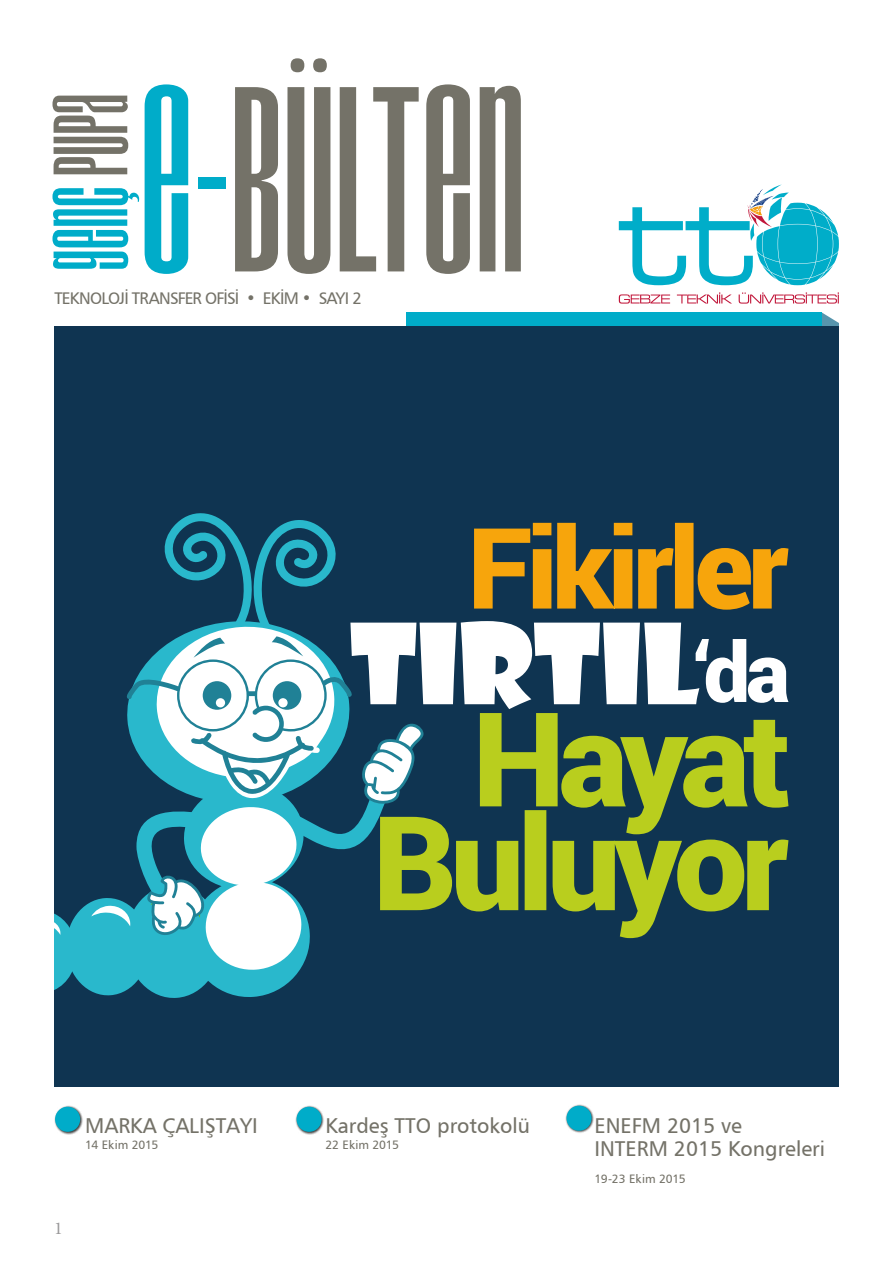
<style>
.page{position:relative;width:893px;height:1263px;background:#fff}
.page>*{position:absolute;margin:0;border:0;box-sizing:border-box;transform-origin:0 0}
.t1{font:225px "Droid";letter-spacing:-.015em;color:#747268}
.t2{font:90px "Droid";letter-spacing:-.01em;color:#00acc9}
.t3{font:21px/22.5px "Humanist 777 BT Roman B";color:#747268}
.t4{font:18px "Minion Pro";color:#9a999a}
.t5{font:16.5px "Humanist 777 BT Roman B";letter-spacing:-.05em;color:#747268}
.t6{font:12px "Humanist 777 BT Roman B";letter-spacing:-.005em;color:#747268}
.s1{color:#00acc9}
.s2{color:#747268}
</style>
<div class="page">
<div style="left:406px;top:313px;width:416px;height:289px;background:#00acc9"></div>
<svg style="left:822px;top:313px;width:17px;height:13px"></svg>
<div style="left:54px;top:1105px;width:29px;height:30px;background:#000;opacity:.75"></div>
<div style="left:55px;top:1107px;width:25px;height:25px;background:#00acc9;border-radius:50%"></div>
<div style="left:295px;top:1105px;width:30px;height:30px;background:#000;opacity:.75"></div>
<div style="left:297px;top:1107px;width:25px;height:25px;background:#00acc9;border-radius:50%"></div>
<div style="left:565px;top:1104px;width:29px;height:30px;background:#000;opacity:.75"></div>
<div style="left:566px;top:1106px;width:26px;height:25px;background:#00acc9;border-radius:50%"></div>
<svg style="left:619px;top:184px;width:220px;height:101px"></svg>
<svg style="left:619px;top:292px;width:220px;height:12px"></svg>
<div style="left:54px;top:326px;width:785px;height:760px;background:#0f3451"></div>
<svg style="left:54px;top:513px;width:734px;height:485px"></svg>
<div style="left:216px;top:698px;width:9px;height:9px;background:#fff;border-radius:50%"></div>
<div style="left:278px;top:698px;width:10px;height:9px;background:#fff;border-radius:50%"></div>
<h1 class="t1" style="left:138px;top:50px;width:391px"><span class="s1">E-</span>BÜLTEN</h1>
<p class="t5" style="left:54px;top:288px;width:309px">TEKNOLOJİ TRANSFER OFİSİ • EKİM • SAYI 2</p>
<h2 class="t2" style="left:39px;top:271px;width:180px;rotate:-90deg">GENÇ <span class="s2">PUPA</span></h2>
<p class="t3" style="left:85px;top:1114px;width:174px">MARKA ÇALIŞTAYI</p>
<p class="t3" style="left:325px;top:1114px;width:206px">Kardeş TTO protokolü</p>
<p class="t3" style="left:594px;top:1114px;width:232px">ENEFM 2015 ve<br>INTERM 2015 Kongreleri</p>
<p class="t6" style="left:85px;top:1137px;width:75px">14 Ekim 2015</p>
<p class="t6" style="left:325px;top:1137px;width:75px">22 Ekim 2015</p>
<p class="t4" style="left:54px;top:1216px;width:10px">1</p>
<p class="t6" style="left:594px;top:1171px;width:93px">19-23 Ekim 2015</p>
</div>
